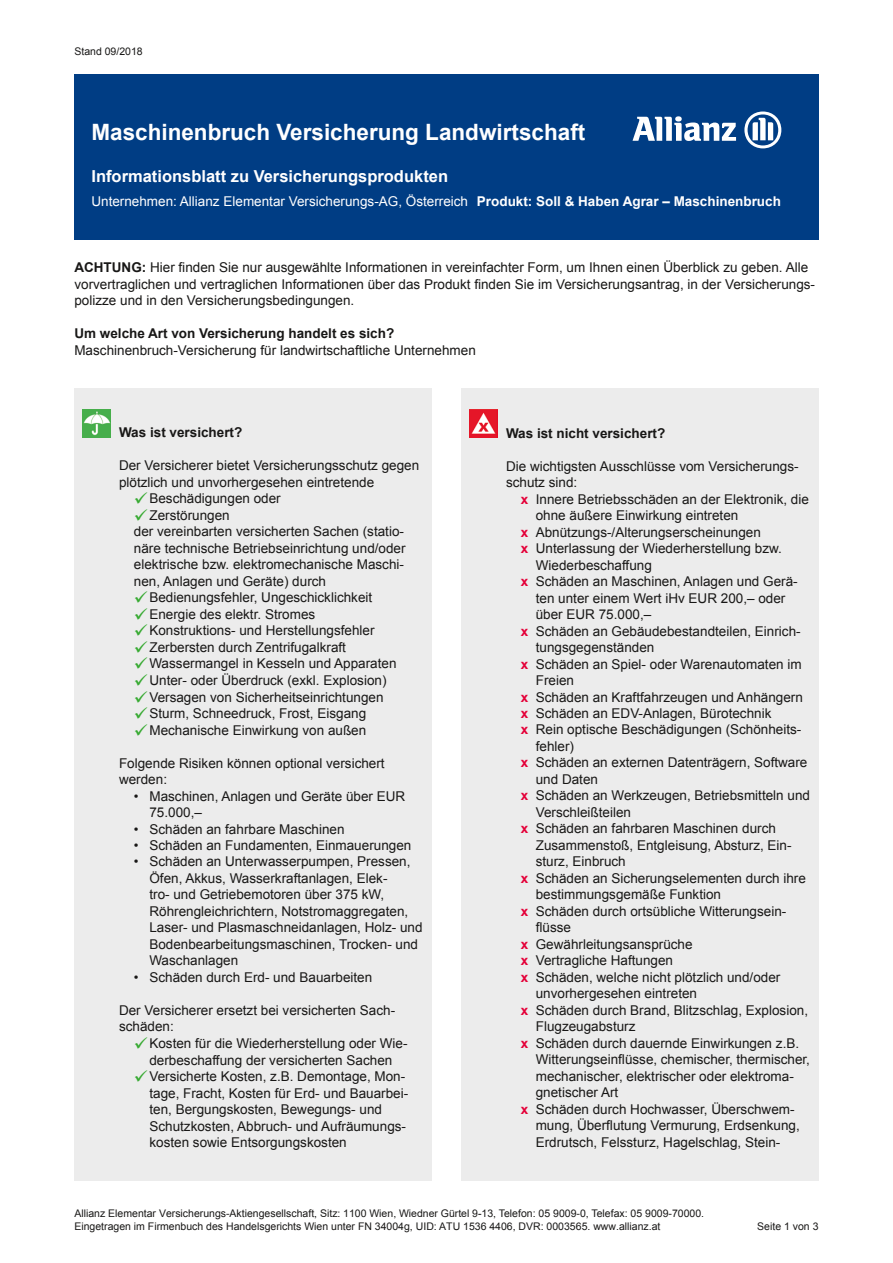
<style>
.page{position:relative;width:893px;height:1263px;background:#fff}
.page>*{position:absolute;margin:0;border:0;box-sizing:border-box;transform-origin:0 0}
.t1{font:700 22.5px "Arial";color:#fff}
.t2{font:700 16.5px "Arial";color:#fff}
.t3{font:13.5px/16.5px "Arial";color:#181716}
.t4{font:13.5px "Arial";color:#fff}
.t5{font:700 13.5px "Arial";color:#181716}
.t6{font:10.5px/12.8px "Arial";color:#181716}
.s1{font-weight:700}
.s2{color:#37aa32}
.s3{font-weight:700;color:#e40038}
.s4{font-style:inherit}
</style>
<div class="page">
<div style="left:74px;top:388px;width:358px;height:792px;background:#ececec"></div>
<img style="left:83px;top:410px;width:28px;height:27px">
<div style="left:461px;top:388px;width:358px;height:792px;background:#ececec"></div>
<img style="left:470px;top:410px;width:27px;height:27px">
<div style="left:74px;top:74px;width:745px;height:165px;background:#003d84"></div>
<svg style="left:632px;top:116px;width:104px;height:25px"></svg>
<svg style="left:744px;top:111px;width:37px;height:37px"></svg>
<p class="t6" style="left:74px;top:45px;width:70px">Stand 09/2018</p>
<h1 class="t1" style="left:91px;top:118px;width:495px">Maschinenbruch Versicherung Landwirtschaft</h1>
<p class="t2" style="left:91px;top:165px;width:358px">Informationsblatt zu Versicherungsprodukten</p>
<p class="t4" style="left:91px;top:193px;width:691px">Unternehmen: Allianz Elementar Versicherungs-AG, Österreich <span class="s1">Produkt: Soll &amp; Haben Agrar – Maschinenbruch</span></p>
<p class="t3" style="left:74px;top:260px;width:742px"><span class="s1">ACHTUNG:</span> Hier finden Sie nur ausgewählte Informationen in vereinfachter Form, um Ihnen einen Überblick zu geben. Alle vorvertraglichen und vertraglichen Informationen über das Produkt finden Sie im Versicherungsantrag, in der Versicherungs&shy;polizze und in den Versicherungsbedingungen.</p>
<p class="t5" style="left:74px;top:325px;width:321px">Um welche Art von Versicherung handelt es sich?</p>
<p class="t3" style="left:74px;top:342px;width:403px">Maschinenbruch-Versicherung für landwirtschaftliche Unternehmen</p>
<p class="t5" style="left:119px;top:424px;width:125px">Was ist versichert?</p>
<p class="t3" style="left:119px;top:458px;width:302px">Der Versicherer bietet Versicherungsschutz gegen plötzlich und unvorhergesehen eintretende</p>
<p class="t3" style="left:134px;top:491px;width:148px"><span class="s2">✓</span>Beschädigungen oder</p>
<p class="t3" style="left:134px;top:507px;width:273px"><span class="s2">✓</span>Zerstörungen<br>der vereinbarten versicherten Sachen (statio&shy;näre technische Betriebseinrichtung und/oder elektrische bzw. elektromechanische Maschi&shy;nen, Anlagen und Geräte) durch</p>
<p class="t3" style="left:134px;top:590px;width:240px"><span class="s2">✓</span>Bedienungsfehler, Ungeschicklichkeit</p>
<p class="t3" style="left:134px;top:606px;width:183px"><span class="s2">✓</span>Energie des elektr. Stromes</p>
<p class="t3" style="left:134px;top:623px;width:242px"><span class="s2">✓</span>Konstruktions- und Herstellungsfehler</p>
<p class="t3" style="left:134px;top:639px;width:214px"><span class="s2">✓</span>Zerbersten durch Zentrifugalkraft</p>
<p class="t3" style="left:134px;top:656px;width:264px"><span class="s2">✓</span>Wassermangel in Kesseln und Apparaten</p>
<p class="t3" style="left:134px;top:672px;width:254px"><span class="s2">✓</span>Unter- oder Überdruck (exkl. Explosion)</p>
<p class="t3" style="left:134px;top:689px;width:251px"><span class="s2">✓</span>Versagen von Sicherheitseinrichtungen</p>
<p class="t3" style="left:134px;top:705px;width:234px"><span class="s2">✓</span>Sturm, Schneedruck, Frost, Eisgang</p>
<p class="t3" style="left:134px;top:722px;width:234px"><span class="s2">✓</span>Mechanische Einwirkung von außen</p>
<p class="t3" style="left:119px;top:755px;width:267px">Folgende Risiken können optional versichert werden:</p>
<p class="t3" style="left:149px;top:788px;width:257px;text-indent:-15px">• Maschinen, Anlagen und Geräte über EUR<br>75.000,–</p>
<p class="t3" style="left:134px;top:821px;width:212px">• Schäden an fahrbare Maschinen</p>
<p class="t3" style="left:134px;top:837px;width:279px">• Schäden an Fundamenten, Einmauerungen</p>
<p class="t3" style="left:149px;top:854px;width:275px;text-indent:-15px">• Schäden an Unterwasserpumpen, Pressen, Öfen, Akkus, Wasserkraftanlagen, Elek-<br>tro- und Getriebemotoren über 375 kW, Röhrengleichrichtern, Notstromaggregaten, Laser- und Plasmaschneidanlagen, Holz- und Bodenbearbeitungsmaschinen, Trocken- und Waschanlagen</p>
<p class="t3" style="left:134px;top:969px;width:240px">• Schäden durch Erd- und Bauarbeiten</p>
<p class="t3" style="left:119px;top:1002px;width:278px">Der Versicherer ersetzt bei versicherten Sach&shy;schäden:</p>
<p class="t3" style="left:134px;top:1035px;width:275px;text-align:center"><span class="s2">✓</span>Kosten für die Wiederherstellung oder Wie&shy;derbeschaffung der versicherten Sachen</p>
<p class="t3" style="left:149px;top:1068px;width:260px;text-indent:-15px"><span class="s2">✓</span>Versicherte Kosten, z.B. Demontage, Mon&shy;tage, Fracht, Kosten für Erd- und Bauarbei&shy;ten, Bergungskosten, Bewegungs- und Schutzkosten, Abbruch- und Aufräumungs&shy;kosten sowie Entsorgungskosten</p>
<p class="t5" style="left:506px;top:424px;width:161px">Was ist nicht versichert?</p>
<p class="t3" style="left:506px;top:458px;width:294px">Die wichtigsten Ausschlüsse vom Versicherungs&shy;schutz sind:</p>
<p class="t3" style="left:521px;top:491px;width:290px"><span class="s3">x</span> Innere Betriebsschäden an der Elektronik, die</p>
<p class="t3" style="left:536px;top:507px;width:204px">ohne äußere Einwirkung eintreten</p>
<p class="t3" style="left:521px;top:524px;width:242px"><span class="s3">x</span> Abnützungs-/Alterungserscheinungen</p>
<p class="t3" style="left:521px;top:540px;width:262px"><span class="s3">x</span> Unterlassung der Wiederherstellung bzw.</p>
<p class="t3" style="left:536px;top:557px;width:118px">Wiederbeschaffung</p>
<p class="t3" style="left:521px;top:573px;width:278px"><span class="s3">x</span> Schäden an Maschinen, Anlagen und Gerä-</p>
<p class="t3" style="left:536px;top:590px;width:251px">ten unter einem Wert iHv EUR 200,– oder</p>
<p class="t3" style="left:536px;top:606px;width:117px">über EUR 75.000,–</p>
<p class="t3" style="left:521px;top:623px;width:281px"><span class="s3">x</span> Schäden an Gebäudebestandteilen, Einrich-</p>
<p class="t3" style="left:536px;top:639px;width:120px">tungsgegenständen</p>
<p class="t3" style="left:521px;top:656px;width:282px"><span class="s3">x</span> Schäden an Spiel- oder Warenautomaten im</p>
<p class="t3" style="left:536px;top:672px;width:40px">Freien</p>
<p class="t3" style="left:521px;top:689px;width:284px"><span class="s3">x</span> Schäden an Kraftfahrzeugen und Anhängern</p>
<p class="t3" style="left:521px;top:705px;width:252px"><span class="s3">x</span> Schäden an EDV-Anlagen, Bürotechnik</p>
<p class="t3" style="left:521px;top:722px;width:282px"><span class="s3">x</span> Rein optische Beschädigungen (Schönheits-</p>
<p class="t3" style="left:536px;top:738px;width:40px">fehler)</p>
<p class="t3" style="left:521px;top:755px;width:288px"><span class="s3">x</span> Schäden an externen Datenträgern, Software</p>
<p class="t3" style="left:536px;top:771px;width:64px">und Daten</p>
<p class="t3" style="left:521px;top:788px;width:291px"><span class="s3">x</span> Schäden an Werkzeugen, Betriebsmitteln und</p>
<p class="t3" style="left:536px;top:804px;width:97px">Verschleißteilen</p>
<p class="t3" style="left:521px;top:821px;width:257px"><span class="s3">x</span> Schäden an fahrbaren Maschinen durch</p>
<p class="t3" style="left:536px;top:837px;width:257px">Zusammenstoß, Entgleisung, Absturz, Ein-</p>
<p class="t3" style="left:536px;top:854px;width:92px">sturz, Einbruch</p>
<p class="t3" style="left:521px;top:870px;width:287px"><span class="s3">x</span> Schäden an Sicherungselementen durch ihre</p>
<p class="t3" style="left:536px;top:887px;width:187px">bestimmungsgemäße Funktion</p>
<p class="t3" style="left:521px;top:903px;width:267px"><span class="s3">x</span> Schäden durch ortsübliche Witterungsein-</p>
<p class="t3" style="left:536px;top:920px;width:37px">flüsse</p>
<p class="t3" style="left:521px;top:936px;width:173px"><span class="s3">x</span> Gewährleitungsansprüche</p>
<p class="t3" style="left:521px;top:953px;width:154px"><span class="s3">x</span> Vertragliche Haftungen</p>
<p class="t3" style="left:521px;top:969px;width:261px"><span class="s3">x</span> Schäden, welche nicht plötzlich und/oder</p>
<p class="t3" style="left:536px;top:986px;width:163px">unvorhergesehen eintreten</p>
<p class="t3" style="left:521px;top:1002px;width:289px"><span class="s3">x</span> Schäden durch Brand, Blitzschlag, Explosion,</p>
<p class="t3" style="left:536px;top:1019px;width:101px">Flugzeugabsturz</p>
<p class="t3" style="left:521px;top:1035px;width:280px"><span class="s3">x</span> Schäden durch dauernde Einwirkungen z.B.</p>
<p class="t3" style="left:536px;top:1051px;width:276px">Witterungseinflüsse, chemischer, thermischer,</p>
<p class="t3" style="left:536px;top:1068px;width:260px">mechanischer, elektrischer oder elektroma-</p>
<p class="t3" style="left:536px;top:1084px;width:84px">gnetischer Art</p>
<p class="t3" style="left:521px;top:1101px;width:275px"><span class="s3">x</span> Schäden durch Hochwasser, Überschwem-</p>
<p class="t3" style="left:536px;top:1117px;width:266px">mung, Überflutung Vermurung, Erdsenkung,</p>
<p class="t3" style="left:536px;top:1134px;width:246px">Erdrutsch, Felssturz, Hagelschlag, Stein-</p>
<p class="t6" style="left:74px;top:1207px;width:631px">Allianz Elementar Versicherungs-Aktiengesellschaft, <span class="s4">Sitz: 1100 Wien, Wiedner Gürtel 9-13,</span> Telefon: 05 9009-0, Telefax: 05 9009-70000.<br>Eingetragen im Firmenbuch des Handelsgerichts Wien unter FN 34004g, UID: ATU 1536 4406, DVR: 0003565. www.allianz.at</p>
<p class="t6" style="left:757px;top:1219px;width:63px">Seite 1 von 3</p>
</div>
